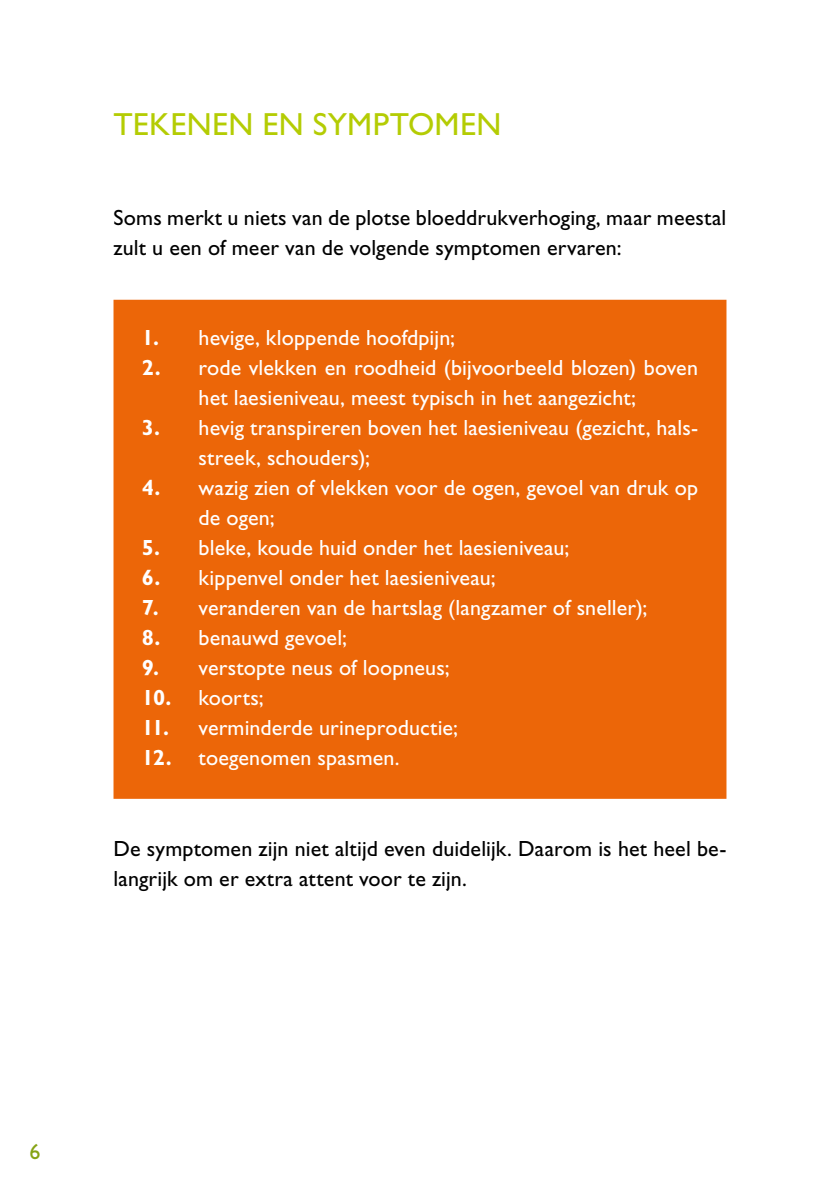
<style>
.page{position:relative;width:840px;height:1191px;background:#fff}
.page>*{position:absolute;margin:0;border:0;box-sizing:border-box;transform-origin:0 0}
.t1{font:32px "Gill Sans Std";letter-spacing:.01em;color:#b4cc04}
.t2{font:22px/30px "Gill Sans Std";letter-spacing:.005em;color:#fff}
.t3{font:22px/30px "Gill Sans Std";letter-spacing:.005em;color:#000}
.t4{font:22px "Gill Sans Std";color:#86a315}
.s1{font-weight:700}
</style>
<div class="page">
<div style="left:113px;top:300px;width:613px;height:499px;background:#ec6608;border:2px solid #ec6608"></div>
<p class="t1" style="left:113px;top:106px;width:389px">TEKENEN EN SYMPTOMEN</p>
<p class="t3" style="left:113px;top:203px;width:614px">Soms merkt u niets van de plotse bloeddrukverhoging, maar meestal zult u een of meer van de volgende symptomen ervaren:</p>
<p class="t2" style="left:142px;top:323px;width:314px"><span class="s1">1.</span> hevige, kloppende hoofdpijn;</p>
<p class="t2" style="left:142px;top:353px;width:557px;text-align:center"><span class="s1">2.</span> rode vlekken en roodheid (bijvoorbeeld blozen) boven het laesieniveau, meest typisch in het aangezicht;</p>
<p class="t2" style="left:198px;top:413px;width:500px;text-indent:-57px"><span class="s1">3.</span> hevig transpireren boven het laesieniveau (gezicht, hals&shy;streek, schouders);</p>
<p class="t2" style="left:198px;top:473px;width:500px;text-indent:-57px"><span class="s1">4.</span> wazig zien of vlekken voor de ogen, gevoel van druk op de ogen;</p>
<p class="t2" style="left:142px;top:533px;width:429px"><span class="s1">5.</span> bleke, koude huid onder het laesieniveau;</p>
<p class="t2" style="left:142px;top:563px;width:355px"><span class="s1">6.</span> kippenvel onder het laesieniveau;</p>
<p class="t2" style="left:142px;top:593px;width:506px"><span class="s1">7.</span> veranderen van de hartslag (langzamer of sneller);</p>
<p class="t2" style="left:142px;top:623px;width:206px"><span class="s1">8.</span> benauwd gevoel;</p>
<p class="t2" style="left:142px;top:653px;width:309px"><span class="s1">9.</span> verstopte neus of loopneus;</p>
<p class="t2" style="left:142px;top:683px;width:123px"><span class="s1">10.</span> koorts;</p>
<p class="t2" style="left:142px;top:713px;width:317px"><span class="s1">11.</span> verminderde urineproductie;</p>
<p class="t2" style="left:142px;top:743px;width:259px"><span class="s1">12.</span> toegenomen spasmen.</p>
<p class="t3" style="left:113px;top:833px;width:614px">De symptomen zijn niet altijd even duidelijk. Daarom is het heel be&shy;langrijk om er extra attent voor te zijn.</p>
<p class="t4" style="left:29px;top:1138px;width:13px">6</p>
</div>
